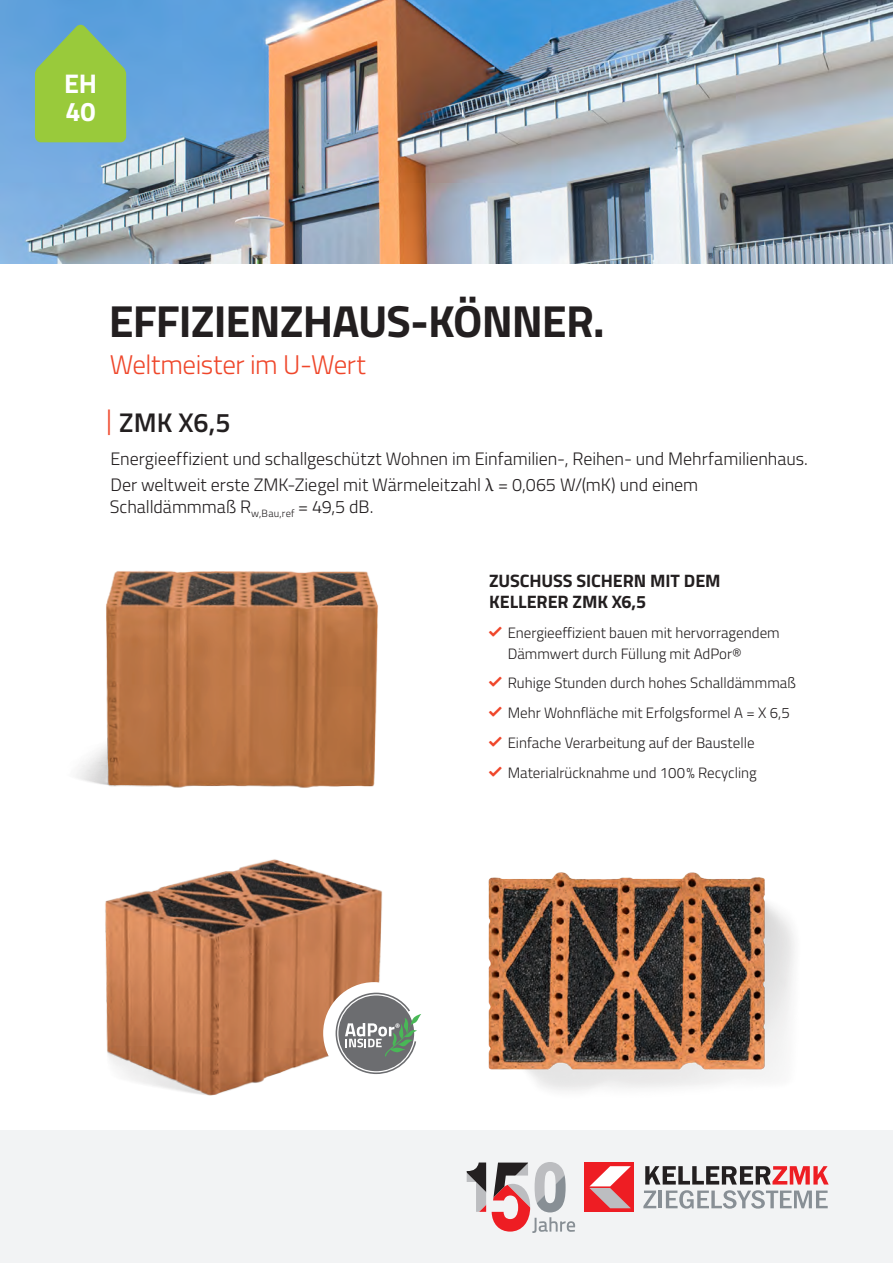
<style>
.page{position:relative;width:893px;height:1263px;background:#fff}
.page>*{position:absolute;margin:0;border:0;box-sizing:border-box;transform-origin:0 0}
.Headline_30_30{font:700 45px "Titillium";letter-spacing:-.02em;color:#231f20}
.H2_Rot_18_24{font:300 27px "Titillium";letter-spacing:-.02em;color:#ef472b}
.H3_Titel_18_24{font:600 27px "Titillium";color:#231f20}
.Copy_Rückseite_9_11{font:700 27px "Titillium";color:#fff}
.Introtext_12_14{font:300 18px/21.6px "Titillium";letter-spacing:-.005em;color:#231f20}
.H4_Versal_12_14{font:700 18px/21px "Titillium";letter-spacing:-.005em;color:#231f20}
.Liste{font:300 15px/21px "Titillium";color:#231f20}
.s1{font-weight:300;color:#ef472b}
.s2{font-family:"Minion Pro";font-weight:400}
.s3{font-family:"ZMK Haken";font-weight:400;font-size:22.5px;color:#ef472b}
</style>
<div class="page">
<div style="left:0;top:1130px;width:893px;height:133px;background:#f2f3f4"></div>
<img style="left:0;top:0;width:893px;height:264px">
<img style="left:603px;top:872px;width:192px;height:216px">
<img style="left:105px;top:942px;width:498px;height:154px">
<img style="left:76px;top:570px;width:558px;height:372px">
<div style="left:585px;top:1162px;width:49px;height:50px;background:#ee1d23"></div>
<svg style="left:589px;top:1166px;width:42px;height:42px"></svg>
<svg style="left:645px;top:1166px;width:184px;height:18px"></svg>
<svg style="left:643px;top:1190px;width:13px;height:18px"></svg>
<hr style="left:658px;top:1190px;width:4px;height:18px;background:#888f95">
<svg style="left:666px;top:1190px;width:162px;height:18px"></svg>
<svg style="left:467px;top:1162px;width:108px;height:71px"></svg>
<svg style="left:323px;top:982px;width:98px;height:102px"></svg>
<svg style="left:34px;top:24px;width:93px;height:119px;background:#82ba77"></svg>
<div style="left:39px;top:72px;width:83px;height:59px;background:#99ca3b"></div>
<p class="Copy_Rückseite_9_11" style="left:64px;top:62px;width:34px">EH</p>
<p class="Copy_Rückseite_9_11" style="left:65px;top:91px;width:32px">40</p>
<p class="Headline_30_30" style="left:109px;top:287px;width:497px">EFFIZIENZHAUS-KÖNNER.</p>
<p class="H2_Rot_18_24" style="left:110px;top:345px;width:258px">Weltmeister im U-Wert</p>
<p class="H3_Titel_18_24" style="left:106px;top:402px;width:126px"><span class="s1">|</span> ZMK X6,5</p>
<p class="Introtext_12_14" style="left:110px;top:447px;width:699px">Energieeffizient und schallgeschützt Wohnen im Einfamilien-, Reihen- und Mehrfamilienhaus.</p>
<p class="Introtext_12_14" style="left:110px;top:473px;width:590px">Der weltweit erste ZMK-Ziegel mit Wärmeleitzahl <span class="s2">λ</span> = 0,065 W/(mK) und einem<br>Schalldämmmaß R<sub>w,Bau,ref</sub> = 49,5 dB.</p>
<p class="H4_Versal_12_14" style="left:489px;top:569px;width:233px">ZUSCHUSS SICHERN MIT DEM<br>KELLERER ZMK X6,5</p>
<p class="Liste" style="left:508px;top:621px;width:274px;text-indent:-19px"><span class="s3">a</span> Energieeffizient bauen mit hervorragendem<br>Dämmwert durch Füllung mit AdPor®</p>
<p class="Liste" style="left:489px;top:672px;width:308px"><span class="s3">a</span> Ruhige Stunden durch hohes Schalldämmmaß</p>
<p class="Liste" style="left:489px;top:701px;width:302px"><span class="s3">a</span> Mehr Wohnfläche mit Erfolgsformel A = X 6,5</p>
<p class="Liste" style="left:489px;top:731px;width:267px"><span class="s3">a</span> Einfache Verarbeitung auf der Baustelle</p>
<p class="Liste" style="left:489px;top:761px;width:269px"><span class="s3">a</span> Materialrücknahme und 100% Recycling</p>
</div>
